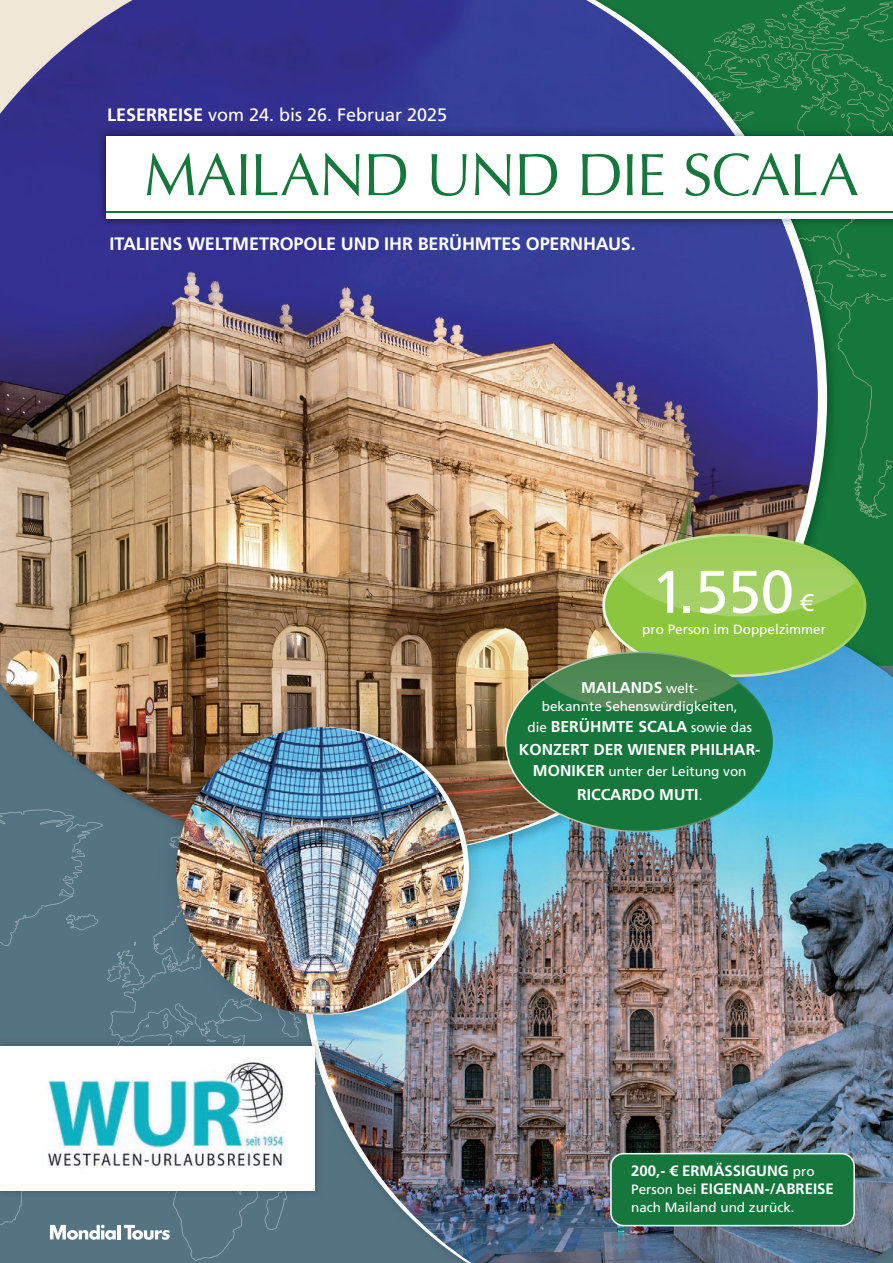
<style>
.page{position:relative;width:893px;height:1263px;background:#fff}
.page>*{position:absolute;margin:0;border:0;box-sizing:border-box;transform-origin:0 0}
.t1{font:60px "Optima";letter-spacing:-.02em;color:#16773c}
.t2{font:60px "Frutiger";color:#fff}
.t3{font:24px "Frutiger LT Pro";color:#fff}
.t4{font:700 18px "Frutiger";letter-spacing:-.01em;color:#fff}
.t5{font:18px "Frutiger";color:#fff}
.t6{font:700 15.75px/23.1px "Frutiger";color:#fff;text-align:center}
.t7{font:700 15px/18.8px "Frutiger";color:#fff}
.t8{font:13.5px "Frutiger";color:#fff}
.s1{font-weight:700}
.s2{font-weight:400;font-size:13.5px}
.s3{font-weight:700;font-size:15.75px}
.s4{font-family:"Frutiger LT Pro"}
</style>
<div class="page">
<svg style="left:1px;top:869px;width:290px;height:392px;background:#567583"></svg>
<img style="left:866px;top:589px;width:27px;height:9px">
<img style="left:309px;top:601px;width:584px;height:662px">
<img style="left:827px;top:0;width:13px;height:12px">
<img style="left:827px;top:290px;width:1px;height:60px">
<img style="left:827px;top:230px;width:1px;height:14px">
<svg style="left:828px;top:1px;width:65px;height:518px;background:#1b793f"></svg>
<img style="left:490px;top:711px;width:350px;height:158px">
<img style="left:0;top:0;width:818px;height:857px">
<img style="left:795px;top:126px;width:98px;height:103px">
<img style="left:843px;top:126px;width:50px;height:10px">
<img style="left:797px;top:126px;width:43px;height:10px">
<img style="left:785px;top:126px;width:10px;height:103px">
<img style="left:97px;top:126px;width:688px;height:103px">
<div style="left:106px;top:136px;width:787px;height:83px;background:#fff"></div>
<hr style="left:106px;top:211px;width:787px;height:2px;background:#16773c">
<hr style="left:0;top:256px;width:1px;height:1007px;background:#557482">
<div style="left:156px;top:869px;width:31px;height:66px;background:#547280"></div>
<img style="left:302px;top:1013px;width:7px;height:22px">
<img style="left:309px;top:869px;width:181px;height:166px">
<img style="left:156px;top:857px;width:21px;height:12px">
<img style="left:468px;top:857px;width:22px;height:12px">
<img style="left:156px;top:706px;width:334px;height:151px">
<img style="left:176px;top:727px;width:288px;height:287px;border-radius:144px">
<svg style="left:610px;top:1153px;width:245px;height:73px;background:#217d45"></svg>
<svg style="left:542px;top:533px;width:324px;height:178px;background:#8eb363"></svg>
<svg style="left:505px;top:652px;width:268px;height:180px;background:#388351"></svg>
<img style="left:110px;top:1036px;width:58px;height:10px">
<img style="left:168px;top:1036px;width:124px;height:10px">
<img style="left:292px;top:1085px;width:32px;height:115px">
<img style="left:292px;top:1036px;width:29px;height:68px">
<img style="left:310px;top:1036px;width:14px;height:49px">
<img style="left:317px;top:1036px;width:7px;height:30px">
<div style="left:0;top:1046px;width:315px;height:145px;background:#fff"></div>
<img style="left:48px;top:1061px;width:238px;height:106px">
<hr style="left:117px;top:1225px;width:3px;height:14px;background:#fff">
<svg style="left:50px;top:1225px;width:66px;height:15px"></svg>
<svg style="left:124px;top:1225px;width:46px;height:15px"></svg>
<h3 class="t5" style="left:107px;top:104px;width:342px"><span class="s1">LESERREISE</span> vom 24. bis 26. Februar 2025</h3>
<h1 class="t1" style="left:144px;top:140px;width:716px">MAILAND UND DIE SCALA</h1>
<h3 class="t4" style="left:109px;top:233px;width:528px">ITALIENS WELTMETROPOLE UND IHR BERÜHMTES OPERNHAUS.</h3>
<h1 class="t2" style="left:651px;top:557px;width:144px">1.550</h1>
<h2 class="t3" style="left:800px;top:589px;width:15px">€</h2>
<p class="t8" style="left:642px;top:621px;width:185px">pro Person im Doppelzimmer</p>
<p class="t6" style="left:581px;top:676px;width:119px">MAILANDS <span class="s2">welt-</span></p>
<p class="t8" style="left:542px;top:699px;width:197px">bekannte Sehenswürdigkeiten,</p>
<p class="t6" style="left:519px;top:715px;width:243px"><span class="s2">die</span> BERÜHMTE SCALA <span class="s2">sowie das<br></span>KONZERT DER WIENER PHILHAR-</p>
<p class="t8" style="left:533px;top:764px;width:215px"><span class="s3">MONIKER</span> unter der Leitung von</p>
<p class="t6" style="left:577px;top:782px;width:127px">RICCARDO MUTI<span class="s2">.</span></p>
<p class="t7" style="left:631px;top:1161px;width:204px">200,- <span class="s4">€</span> ERMÄSSIGUNG <span class="s2">pro<br>Person bei</span> EIGENAN-/ABREISE</p>
<p class="t8" style="left:631px;top:1200px;width:165px">nach Mailand und zurück.</p>
</div>
